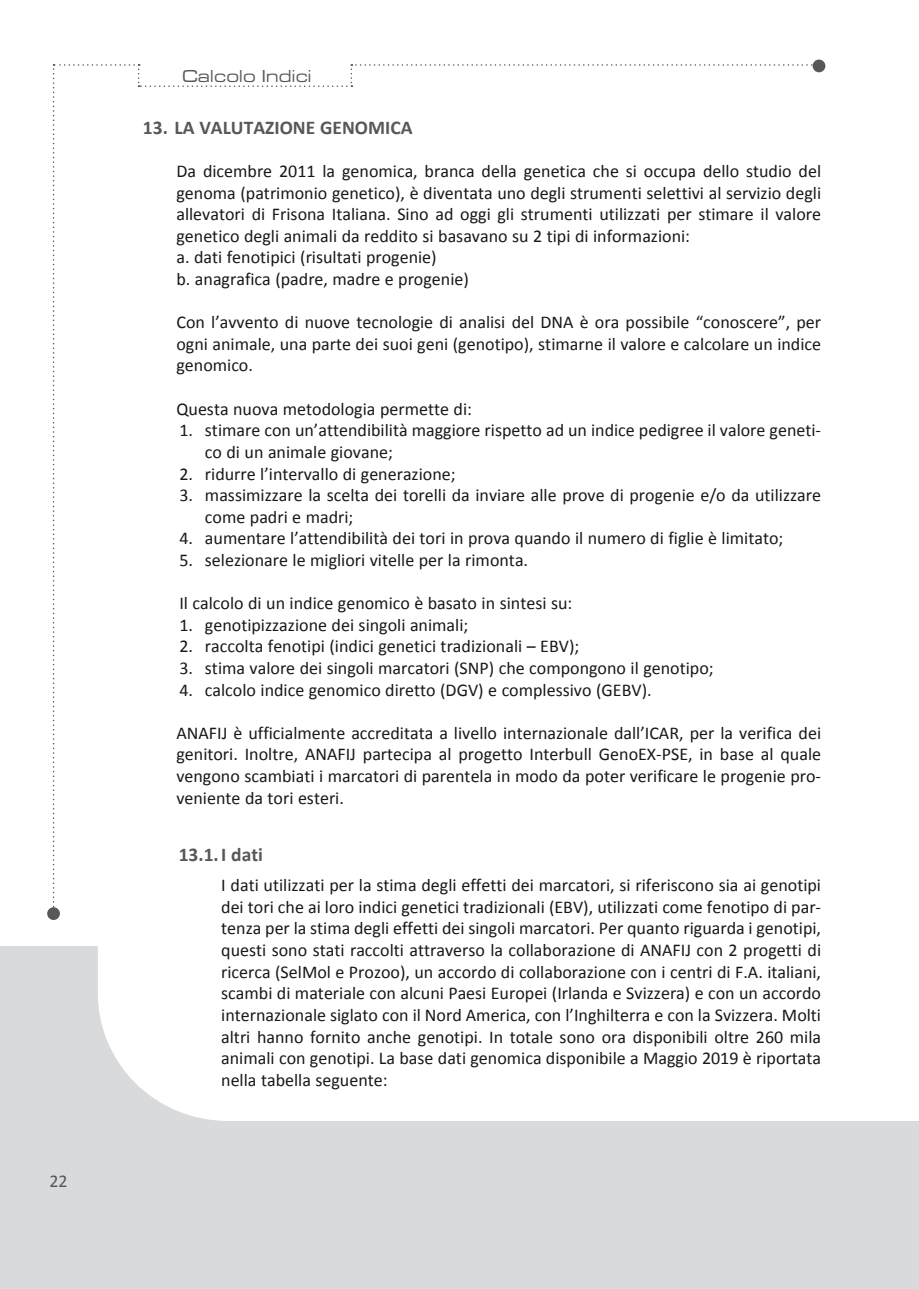
<style>
.page{position:relative;width:919px;height:1289px;background:#fff}
.page>*{position:absolute;margin:0;border:0;box-sizing:border-box;transform-origin:0 0}
.titoli_2_cifre{font:700 19.5px "Calibri";color:#58585a}
.rientro7_TIT{font:700 19.5px "Calibri";color:#58585a}
.rientro7{font:18px/21.6px "Calibri";color:#1a171c}
.rientro7_2{font:18px/21.6px "Calibri";color:#1a171c;text-align:justify}
.t1{font:18px "Microgramma D Medi Exte";letter-spacing:.05em;color:#58585a}
.t2{font:18px "Calibri";color:#58585a}
</style>
<div class="page">
<div style="left:0;top:946px;width:918px;height:342px;background:#d9dadb"></div>
<div style="left:812px;top:60px;width:13px;height:12px;background:#58585a;border-radius:50%"></div>
<div style="left:47px;top:907px;width:13px;height:13px;background:#58585a;border-radius:50%"></div>
<div style="left:98px;top:946px;width:820px;height:174px;background:#fff"></div>
<p class="t2" style="left:49px;top:1170px;width:20px">22</p>
<p class="t1" style="left:182px;top:64px;width:130px">Calcolo Indici</p>
<p class="titoli_2_cifre" style="left:143px;top:115px;width:271px">13. LA VALUTAZIONE GENOMICA</p>
<p class="rientro7_2" style="left:176px;top:159px;width:646px">Da dicembre 2011 la genomica, branca della genetica che si occupa dello studio del genoma (patrimonio genetico), è diventata uno degli strumenti selettivi al servizio degli allevatori di Frisona Italiana. Sino ad oggi gli strumenti utilizzati per stimare il valore genetico degli animali da reddito si basavano su 2 tipi di informazioni:</p>
<p class="rientro7_2" style="left:176px;top:246px;width:262px">a. dati fenotipici (risultati progenie)</p>
<p class="rientro7_2" style="left:176px;top:267px;width:294px">b. anagrafica (padre, madre e progenie)</p>
<p class="rientro7_2" style="left:176px;top:310px;width:646px">Con l’avvento di nuove tecnologie di analisi del DNA è ora possibile “conoscere”, per ogni animale, una parte dei suoi geni (genotipo), stimarne il valore e calcolare un indice genomico.</p>
<p class="rientro7" style="left:176px;top:397px;width:297px">Questa nuova metodologia permette di:</p>
<p class="rientro7" style="left:205px;top:418px;width:617px;text-indent:-26px">1. stimare con un’attendibilità maggiore rispetto ad un indice pedigree il valore geneti&shy;co di un animale giovane;</p>
<p class="rientro7" style="left:179px;top:462px;width:278px">2. ridurre l’intervallo di generazione;</p>
<p class="rientro7" style="left:205px;top:483px;width:617px;text-indent:-26px">3. massimizzare la scelta dei torelli da inviare alle prove di progenie e/o da utilizzare come padri e madri;</p>
<p class="rientro7" style="left:179px;top:526px;width:605px">4. aumentare l’attendibilità dei tori in prova quando il numero di figlie è limitato;</p>
<p class="rientro7" style="left:179px;top:548px;width:350px">5. selezionare le migliori vitelle per la rimonta.</p>
<p class="rientro7" style="left:179px;top:591px;width:394px">Il calcolo di un indice genomico è basato in sintesi su:</p>
<p class="rientro7" style="left:179px;top:613px;width:290px">1. genotipizzazione dei singoli animali;</p>
<p class="rientro7" style="left:179px;top:634px;width:401px">2. raccolta fenotipi (indici genetici tradizionali – EBV);</p>
<p class="rientro7" style="left:179px;top:656px;width:535px">3. stima valore dei singoli marcatori (SNP) che compongono il genotipo;</p>
<p class="rientro7" style="left:179px;top:678px;width:473px">4. calcolo indice genomico diretto (DGV) e complessivo (GEBV).</p>
<p class="rientro7_2" style="left:176px;top:721px;width:646px">ANAFIJ è ufficialmente accreditata a livello internazionale dall’ICAR, per la verifica dei genitori. Inoltre, ANAFIJ partecipa al progetto Interbull GenoEX-PSE, in base al quale vengono scambiati i marcatori di parentela in modo da poter verificare le progenie pro&shy;veniente da tori esteri.</p>
<p class="rientro7_TIT" style="left:179px;top:842px;width:86px">13.1.I dati</p>
<p class="rientro7" style="left:221px;top:873px;width:601px;text-align:justify">I dati utilizzati per la stima degli effetti dei marcatori, si riferiscono sia ai genotipi dei tori che ai loro indici genetici tradizionali (EBV), utilizzati come fenotipo di par&shy;tenza per la stima degli effetti dei singoli marcatori. Per quanto riguarda i genotipi, questi sono stati raccolti attraverso la collaborazione di ANAFIJ con 2 progetti di ricerca (SelMol e Prozoo), un accordo di collaborazione con i centri di F.A. italiani, scambi di materiale con alcuni Paesi Europei (Irlanda e Svizzera) e con un accordo internazionale siglato con il Nord America, con l’Inghilterra e con la Svizzera. Molti altri hanno fornito anche genotipi. In totale sono ora disponibili oltre 260 mila animali con genotipi. La base dati genomica disponibile a Maggio 2019 è riportata nella tabella seguente:</p>
</div>
